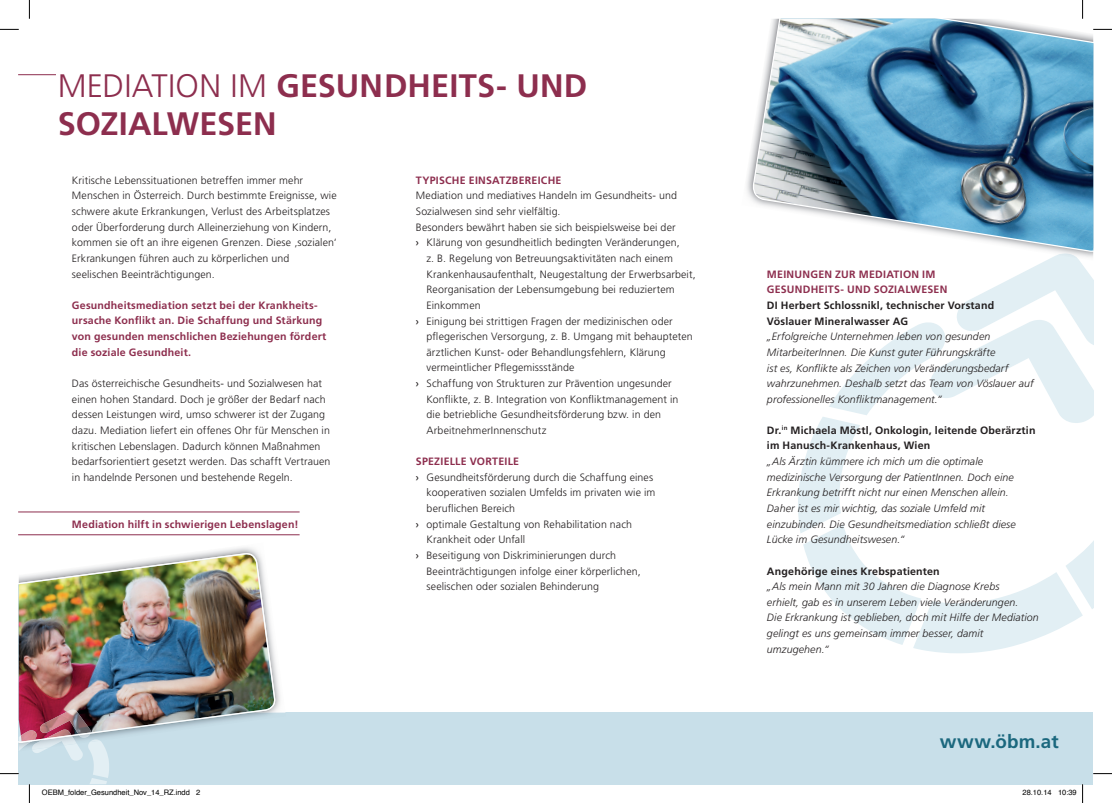
<style>
.page{position:relative;width:1112px;height:803px;background:#fff}
.page>*{position:absolute;margin:0;border:0;box-sizing:border-box;transform-origin:0 0}
.t1{font:700 32.5px/37.5px "Frutiger LT Pro";letter-spacing:.005em;color:#8d2e4e}
.t2{font:700 18.75px "Frutiger LT Pro";letter-spacing:.005em;color:#1b687e}
.t3{font:300 10.62px/15.6px "Frutiger LT Pro";letter-spacing:.01em;color:#231f20}
.t4{font:italic 300 10.62px/15.6px "Frutiger LT Pro";letter-spacing:.01em;color:#231f20}
.t5{font:700 10.62px/15.6px "Frutiger LT Pro";letter-spacing:.02em;color:#8d2e4e}
.t6{font:700 10.62px/15.6px "Frutiger LT Pro";letter-spacing:.015em;color:#231f20}
.t7{font:7.5px "Helvetica";color:#000}
.s1{font-weight:300}
.s2{font-weight:400}
</style>
<div class="page">
<svg style="left:798px;top:261px;width:294px;height:392px"></svg>
<div style="left:19px;top:713px;width:1073px;height:71px;background:#c8dfe9"></div>
<img style="left:209px;top:547px;width:77px;height:166px">
<img style="left:19px;top:553px;width:256px;height:179px">
<img style="left:1056px;top:253px;width:21px;height:5px">
<svg style="left:751px;top:19px;width:341px;height:234px"></svg>
<img style="left:40px;top:709px;width:51px;height:23px">
<img style="left:21px;top:730px;width:16px;height:2px">
<hr style="left:19px;top:512px;width:280px;height:1px;background:#8d2e4e">
<hr style="left:19px;top:534px;width:280px;height:1px;background:#8d2e4e">
<hr style="left:19px;top:74px;width:37px;height:1px;background:#8d2e4e">
<svg style="left:0;top:29px;width:19px;height:1px"></svg>
<svg style="left:1093px;top:29px;width:18px;height:1px"></svg>
<svg style="left:1092px;top:773px;width:19px;height:1px"></svg>
<svg style="left:29px;top:0;width:1px;height:19px"></svg>
<svg style="left:1082px;top:0;width:1px;height:19px"></svg>
<svg style="left:0;top:732px;width:190px;height:71px"></svg>
<svg style="left:1057px;top:784px;width:26px;height:19px"></svg>
<h1 class="t1" style="left:58px;top:67px;width:531px"><span class="s1">MEDIATION IM</span> GESUNDHEITS- UND<br>SOZIALWESEN</h1>
<p class="t3" style="left:72px;top:172px;width:266px">Kritische Lebenssituationen betreffen immer mehr Menschen in Österreich. Durch bestimmte Ereignisse, wie schwere akute Erkrankungen, Verlust des Arbeitsplatzes oder Überforderung durch Alleinerziehung von Kindern, kommen sie oft an ihre eigenen Grenzen. Diese ‚sozialen‘ Erkrankungen führen auch zu körperlichen und seelischen Beeinträchtigungen.</p>
<p class="t5" style="left:72px;top:297px;width:256px">Gesundheitsmediation setzt bei der Krankheits&shy;ursache Konflikt an. Die Schaffung und Stärkung von gesunden menschlichen Beziehungen fördert die soziale Gesundheit.</p>
<p class="t3" style="left:72px;top:376px;width:260px">Das österreichische Gesundheits- und Sozialwesen hat einen hohen Standard. Doch je größer der Bedarf nach dessen Leistungen wird, umso schwerer ist der Zugang dazu. Mediation liefert ein offenes Ohr für Menschen in kritischen Lebenslagen. Dadurch können Maßnahmen bedarfsorientiert gesetzt werden. Das schafft Vertrauen in handelnde Personen und bestehende Regeln.</p>
<p class="t5" style="left:72px;top:516px;width:228px">Mediation hilft in schwierigen Lebenslagen!</p>
<p class="t5" style="left:416px;top:172px;width:147px">TYPISCHE EINSATZBEREICHE</p>
<p class="t3" style="left:416px;top:188px;width:262px">Mediation und mediatives Handeln im Gesundheits- und</p>
<p class="t3" style="left:416px;top:204px;width:146px">Sozialwesen sind sehr vielfältig.</p>
<p class="t3" style="left:416px;top:219px;width:261px">Besonders bewährt haben sie sich beispielsweise bei der</p>
<p class="t3" style="left:416px;top:235px;width:265px"><span class="s2">›</span> Klärung von gesundheitlich bedingten Veränderungen,</p>
<p class="t3" style="left:426px;top:251px;width:248px">z. B. Regelung von Betreuungsaktivitäten nach einem</p>
<p class="t3" style="left:426px;top:266px;width:270px">Krankenhausaufenthalt, Neugestaltung der Erwerbsarbeit,</p>
<p class="t3" style="left:426px;top:282px;width:249px">Reorganisation der Lebensumgebung bei reduziertem</p>
<p class="t3" style="left:426px;top:297px;width:56px">Einkommen</p>
<p class="t3" style="left:416px;top:313px;width:258px"><span class="s2">›</span> Einigung bei strittigen Fragen der medizinischen oder</p>
<p class="t3" style="left:426px;top:329px;width:268px">pflegerischen Versorgung, z. B. Umgang mit behaupteten</p>
<p class="t3" style="left:426px;top:344px;width:240px">ärztlichen Kunst- oder Behandlungsfehlern, Klärung</p>
<p class="t3" style="left:426px;top:360px;width:149px">vermeintlicher Pflegemissstände</p>
<p class="t3" style="left:416px;top:376px;width:257px"><span class="s2">›</span> Schaffung von Strukturen zur Prävention ungesunder</p>
<p class="t3" style="left:426px;top:391px;width:253px">Konflikte, z. B. Integration von Konfliktmanagement in</p>
<p class="t3" style="left:426px;top:407px;width:236px">die betriebliche Gesundheitsförderung bzw. in den</p>
<p class="t3" style="left:426px;top:422px;width:121px">ArbeitnehmerInnenschutz</p>
<p class="t5" style="left:416px;top:454px;width:105px">SPEZIELLE VORTEILE</p>
<p class="t3" style="left:416px;top:469px;width:239px"><span class="s2">›</span> Gesundheitsförderung durch die Schaffung eines</p>
<p class="t3" style="left:426px;top:485px;width:230px">kooperativen sozialen Umfelds im privaten wie im</p>
<p class="t3" style="left:426px;top:501px;width:90px">beruflichen Bereich</p>
<p class="t3" style="left:416px;top:516px;width:217px"><span class="s2">›</span> optimale Gestaltung von Rehabilitation nach</p>
<p class="t3" style="left:426px;top:532px;width:100px">Krankheit oder Unfall</p>
<p class="t3" style="left:416px;top:548px;width:202px"><span class="s2">›</span> Beseitigung von Diskriminierungen durch</p>
<p class="t3" style="left:426px;top:563px;width:215px">Beeinträchtigungen infolge einer körperlichen,</p>
<p class="t3" style="left:426px;top:579px;width:174px">seelischen oder sozialen Behinderung</p>
<p class="t5" style="left:766px;top:266px;width:182px">MEINUNGEN ZUR MEDIATION IM<br>GESUNDHEITS- UND SOZIALWESEN</p>
<p class="t6" style="left:766px;top:297px;width:229px">DI Herbert Schlossnikl, technischer Vorstand<br>Vöslauer Mineralwasser AG</p>
<p class="t4" style="left:766px;top:329px;width:268px">„Erfolgreiche Unternehmen leben von gesunden MitarbeiterInnen. Die Kunst guter Führungskräfte<br>ist es, Konflikte als Zeichen von Veränderungsbedarf wahrzunehmen. Deshalb setzt das Team von Vöslauer auf professionelles Konfliktmanagement.“</p>
<p class="t6" style="left:766px;top:422px;width:270px">Dr.<sup>in</sup> Michaela Möstl, Onkologin, leitende Oberärztin im Hanusch-Krankenhaus, Wien</p>
<p class="t4" style="left:766px;top:454px;width:250px">„Als Ärztin kümmere ich mich um die optimale medizinische Versorgung der PatientInnen. Doch eine Erkrankung betrifft nicht nur einen Menschen allein.<br>Daher ist es mir wichtig, das soziale Umfeld mit einzubinden. Die Gesundheitsmediation schließt diese Lücke im Gesundheitswesen.“</p>
<p class="t6" style="left:766px;top:563px;width:174px">Angehörige eines Krebspatienten</p>
<p class="t4" style="left:766px;top:579px;width:273px">„Als mein Mann mit 30 Jahren die Diagnose Krebs<br>erhielt, gab es in unserem Leben viele Veränderungen.<br>Die Erkrankung ist geblieben, doch mit Hilfe der Mediation gelingt es uns gemeinsam immer besser, damit umzugehen.“</p>
<h2 class="t2" style="left:939px;top:731px;width:120px">www.öbm.at</h2>
<p class="t7" style="left:42px;top:787px;width:160px">OEBM_folder_Gesundheit_Nov_14_RZ.indd 2</p>
<p class="t7" style="left:1022px;top:787px;width:56px">28.10.14 10:39</p>
</div>
